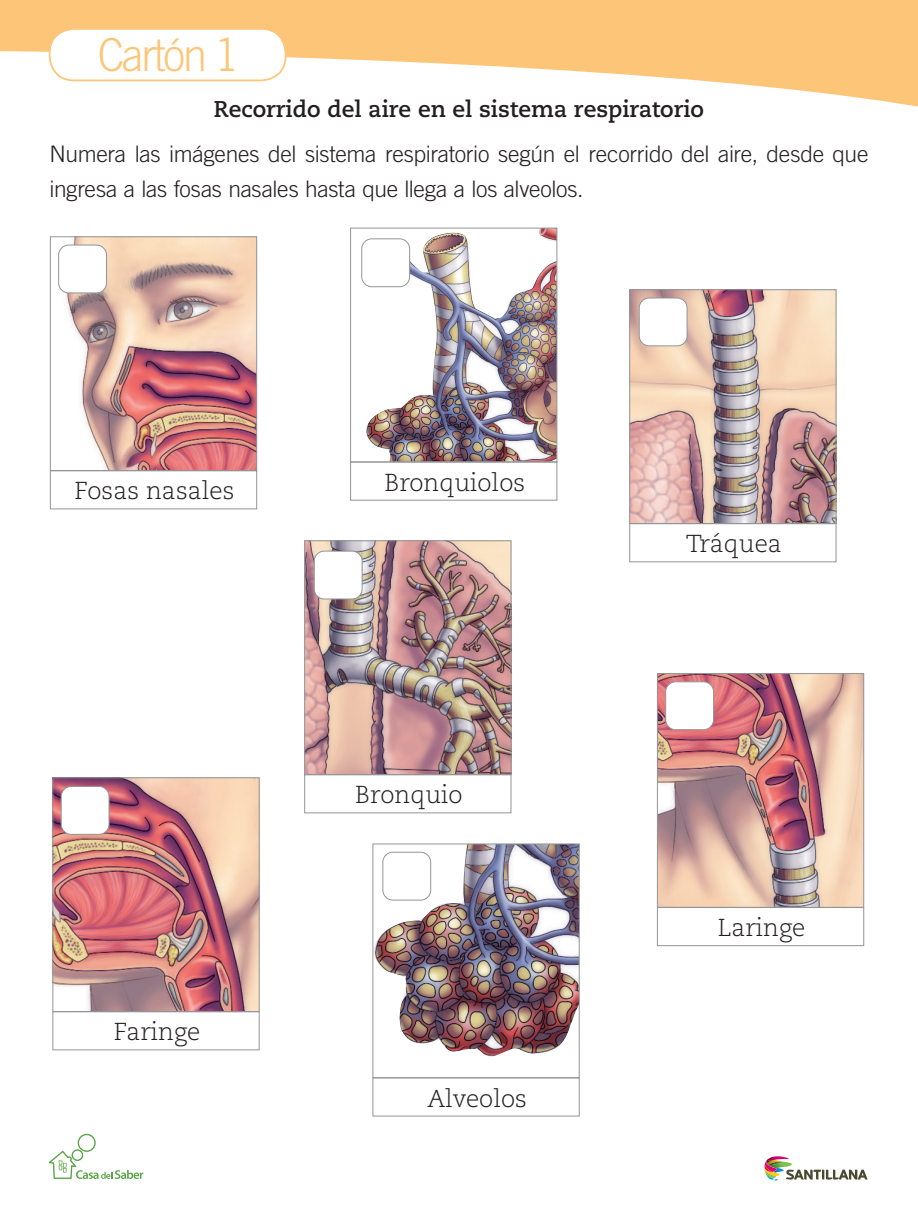
<style>
.page{position:relative;width:918px;height:1216px;background:#fff}
.page>*{position:absolute;margin:0;border:0;box-sizing:border-box;transform-origin:0 0}
.t1{font:300 45.5px "Trade Gothic LT Std";letter-spacing:-.05em;color:#fdc577;scale:.95 1}
.t2{font:300 24.5px "Caecilia LT Std";color:#231f20}
.t3{font:300 22.75px/45px "Trade Gothic LT Std";letter-spacing:-.015em;color:#231f20;text-align:center}
.s1{font-family:"Caecilia LT Std";font-weight:700}
</style>
<div class="page">
<svg style="left:0;top:0;width:918px;height:107px;fill:#fdc577"></svg>
<svg style="left:764px;top:1156px;width:103px;height:24px"></svg>
<div style="left:50px;top:29px;width:236px;height:51px;background:#fff;border-radius:25px"></div>
<div style="left:49px;top:28px;width:237px;height:53px;border:2px solid #fdc577;border-radius:25px"></div>
<svg style="left:49px;top:1133px;width:94px;height:45px"></svg>
<img style="left:58px;top:238px;width:197px;height:231px">
<div style="left:50px;top:236px;width:207px;height:235px;border:1px solid #939598"></div>
<div style="left:50px;top:470px;width:207px;height:39px;border:1px solid #939598"></div>
<img style="left:54px;top:779px;width:204px;height:230px">
<div style="left:52px;top:777px;width:208px;height:234px;border:1px solid #939598"></div>
<div style="left:52px;top:1011px;width:208px;height:39px;border:1px solid #939598"></div>
<img style="left:659px;top:675px;width:203px;height:230px">
<div style="left:657px;top:673px;width:207px;height:234px;border:1px solid #939598"></div>
<div style="left:657px;top:907px;width:207px;height:39px;border:1px solid #939598"></div>
<img style="left:631px;top:291px;width:203px;height:231px">
<div style="left:629px;top:289px;width:207px;height:235px;border:1px solid #939598"></div>
<div style="left:629px;top:523px;width:207px;height:39px;border:1px solid #939598"></div>
<img style="left:306px;top:542px;width:203px;height:231px">
<div style="left:304px;top:540px;width:207px;height:235px;border:1px solid #939598"></div>
<div style="left:304px;top:774px;width:207px;height:39px;border:1px solid #939598"></div>
<img style="left:362px;top:230px;width:193px;height:230px">
<div style="left:350px;top:228px;width:207px;height:234px;border:1px solid #939598"></div>
<div style="left:350px;top:461px;width:207px;height:39px;border:1px solid #939598"></div>
<img style="left:374px;top:845px;width:203px;height:212px">
<div style="left:372px;top:843px;width:207px;height:235px;border:1px solid #939598"></div>
<div style="left:372px;top:1077px;width:207px;height:39px;border:1px solid #939598"></div>
<div style="left:59px;top:245px;width:47px;height:48px;background:#fff;border-radius:10px"></div>
<div style="left:58px;top:244px;width:49px;height:49px;border:1px solid #939598;border-radius:10px"></div>
<div style="left:362px;top:239px;width:47px;height:48px;background:#fff;border-radius:10px"></div>
<div style="left:361px;top:238px;width:49px;height:49px;border:1px solid #939598;border-radius:10px"></div>
<div style="left:639px;top:298px;width:48px;height:48px;background:#fff;border-radius:10px"></div>
<div style="left:639px;top:297px;width:48px;height:49px;border:1px solid #939598;border-radius:10px"></div>
<div style="left:314px;top:551px;width:48px;height:48px;background:#fff;border-radius:10px"></div>
<div style="left:314px;top:550px;width:48px;height:49px;border:1px solid #939598;border-radius:10px"></div>
<div style="left:61px;top:786px;width:48px;height:48px;background:#fff;border-radius:10px"></div>
<div style="left:61px;top:786px;width:48px;height:48px;border:1px solid #939598;border-radius:10px"></div>
<div style="left:665px;top:681px;width:48px;height:48px;background:#fff;border-radius:10px"></div>
<div style="left:665px;top:681px;width:49px;height:49px;border:1px solid #939598;border-radius:10px"></div>
<div style="left:383px;top:852px;width:48px;height:48px;background:#fff;border-radius:10px"></div>
<div style="left:382px;top:851px;width:49px;height:49px;border:1px solid #939598;border-radius:10px"></div>
<p class="t1" style="left:98px;top:27px;width:150px">Cartón 1</p>
<p class="t3" style="left:50px;top:86px;width:820px"><span class="s1">Recorrido del aire en el sistema respiratorio<br></span>Numera las imágenes del sistema respiratorio según el recorrido del aire, desde que</p>
<p class="t3" style="left:50px;top:166px;width:535px">ingresa a las fosas nasales hasta que llega a los alveolos.</p>
<p class="t2" style="left:75px;top:477px;width:161px">Fosas nasales</p>
<p class="t2" style="left:114px;top:1018px;width:88px">Faringe</p>
<p class="t2" style="left:384px;top:468px;width:142px">Bronquiolos</p>
<p class="t2" style="left:355px;top:781px;width:109px">Bronquio</p>
<p class="t2" style="left:427px;top:1084px;width:101px">Alveolos</p>
<p class="t2" style="left:686px;top:530px;width:97px">Tráquea</p>
<p class="t2" style="left:718px;top:913px;width:89px">Laringe</p>
</div>
